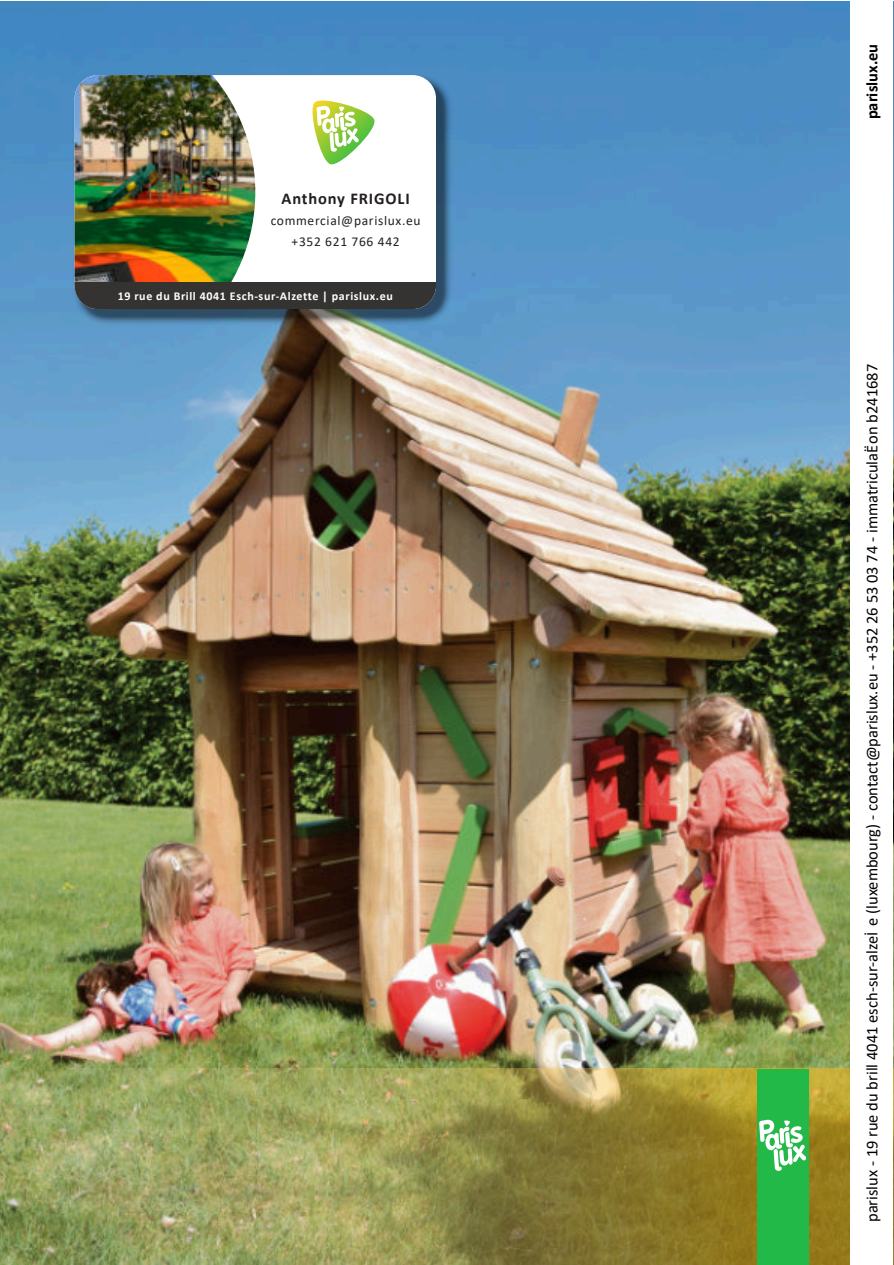
<style>
.page{position:relative;width:894px;height:1265px;background:#fff}
.page>*{position:absolute;margin:0;border:0;box-sizing:border-box;transform-origin:0 0}
.t1{font:16.5px "Calibri";color:#000}
.t2{font:700 16.5px "Calibri";letter-spacing:.05em;color:#231f20}
.t3{font:700 16.5px "Calibri";color:#000}
.t4{font:13.5px/21px "Calibri";letter-spacing:.05em;color:#231f20;text-align:center}
.t5{font:700 12px "Calibri";letter-spacing:.05em;color:#fff}
</style>
<div class="page">
<img style="left:0;top:1px;width:850px;height:1068px">
<img style="left:73px;top:73px;width:381px;height:254px">
<img style="left:0;top:1069px;width:850px;height:195px">
<div style="left:75px;top:75px;width:361px;height:234px;background:#fff;border-radius:23px"></div>
<img style="left:75px;top:75px;width:180px;height:207px">
<div style="left:75px;top:282px;width:361px;height:27px;background:#353332"></div>
<svg style="left:312px;top:100px;width:63px;height:65px"></svg>
<div style="left:757px;top:1069px;width:51px;height:195px;background:#22b948"></div>
<svg style="left:759px;top:1119px;width:47px;height:52px"></svg>
<p class="t2" style="left:282px;top:191px;width:130px">Anthony FRIGOLI</p>
<p class="t4" style="left:271px;top:211px;width:152px">commercial@parislux.eu +352 621 766 442</p>
<p class="t5" style="left:118px;top:291px;width:277px">19 rue du Brill 4041 Esch-sur-Alzette | parislux.eu</p>
<p class="t3" style="left:865px;top:119px;width:77px;rotate:-90deg">parislux.eu</p>
<p class="t1" style="left:865px;top:1222px;width:859px;rotate:-90deg">parislux - 19 rue du brill 4041 esch-sur-alzeİ e (luxembourg) - contact@parislux.eu - +352 26 53 03 74 - immatriculaËon b241687</p>
</div>
